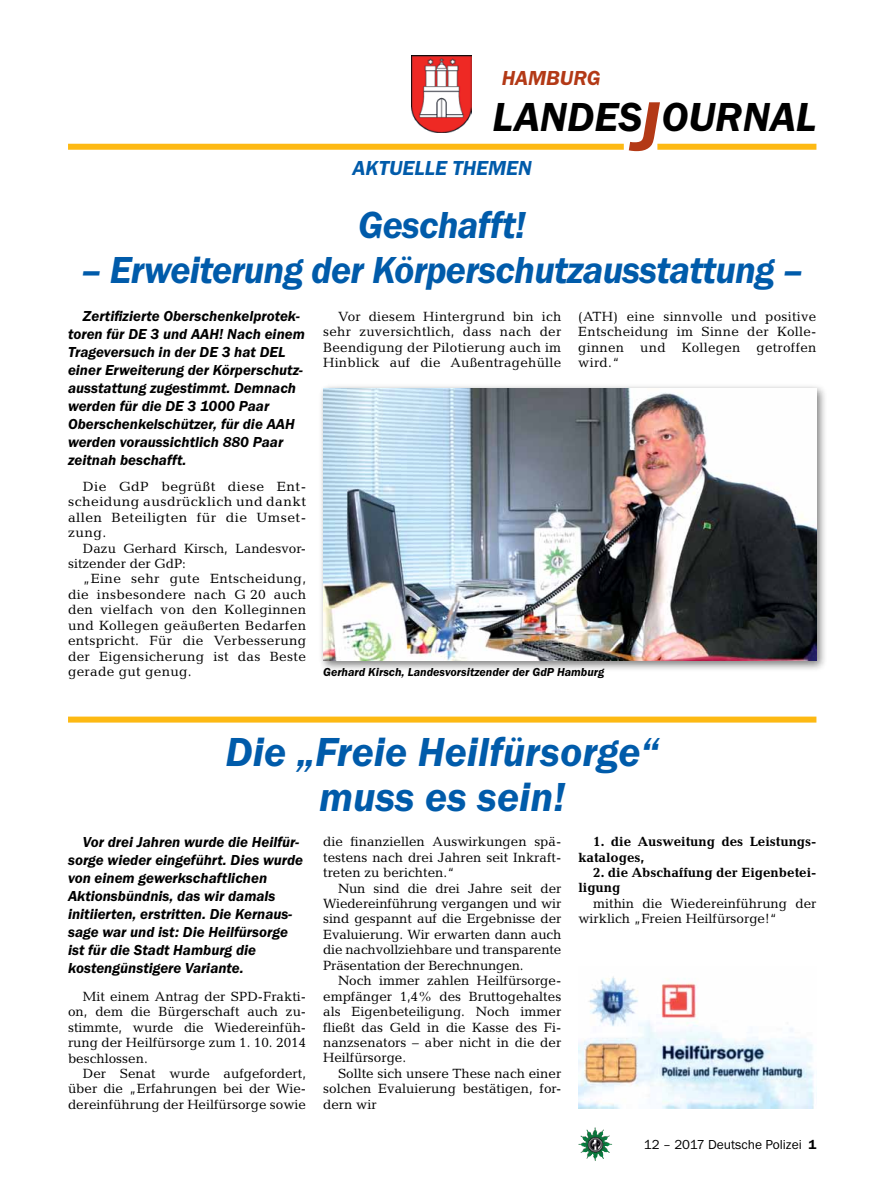
<style>
.page{position:relative;width:893px;height:1191px;background:#fff}
.page>*{position:absolute;margin:0;border:0;box-sizing:border-box;transform-origin:0 0}
.t1{font:italic 600 42px/45px "Franklin Gothic Itc T";color:#005baa;text-align:center}
.t2{font:italic 600 42px "Franklin Gothic Itc T";color:#000}
.t3{font:italic 600 39px "Franklin Gothic Itc T";letter-spacing:-.02em;color:#005baa}
.t4{font:italic 600 21px "Franklin Gothic Itc T";color:#005baa}
.t5{font:italic 600 21px "Franklin Gothic Itc T";color:#b33916}
.t6{font:italic 600 15px/18px "Franklin Gothic Itc T";color:#000}
.t7{font:13.5px/15.5px "Candida";color:#000;text-align:justify}
.t8{font:13.5px/15.5px "Candida";color:#000;text-align:justify;scale:1.04 1}
.t9{font:700 13.5px/15.5px "Candida";color:#000}
.t10{font:13.5px "Franklin Gothic Itc T";color:#000}
.t11{font:italic 600 12px "Franklin Gothic Itc T";color:#000}
.s1{font-size:72px;color:#b33916}
.s2{font-weight:600}
</style>
<div class="page">
<img style="left:578px;top:1127px;width:17px;height:25px">
<img style="left:412px;top:55px;width:59px;height:77px">
<div style="left:657px;top:144px;width:159px;height:6px;background:#fdb913"></div>
<div style="left:68px;top:144px;width:556px;height:6px;background:#fdb913"></div>
<div style="left:318px;top:383px;width:510px;height:289px;background:#000;opacity:.5"></div>
<img style="left:323px;top:388px;width:493px;height:273px">
<div style="left:68px;top:716px;width:748px;height:6px;background:#fdb913"></div>
<img style="left:578px;top:976px;width:236px;height:133px">
<h3 class="t5" style="left:502px;top:66px;width:101px">HAMBURG</h3>
<h1 class="t2" style="left:492px;top:93px;width:325px">LANDES<span class="s1">J</span>OURNAL</h1>
<h3 class="t4" style="left:353px;top:156px;width:50px">Aktuelle</h3>
<h3 class="t4" style="left:452px;top:156px;width:15px">Themen</h3>
<h2 class="t3" style="left:358px;top:202px;width:169px">Geschafft!</h2>
<h2 class="t3" style="left:81px;top:247px;width:724px">– Erweiterung der Körperschutzausstattung –</h2>
<p class="t6" style="left:68px;top:307px;width:238px;text-indent:15px">Zertifizierte Oberschenkelprotek&shy;toren für DE 3 und AAH! Nach einem<br>Trageversuch in der DE 3 hat DEL einer Erweiterung der Körperschutz&shy;ausstattung zugestimmt. Demnach werden für die DE 3 1000 Paar<br>Oberschenkelschützer, für die AAH werden voraussichtlich 880 Paar zeitnah beschafft.</p>
<p class="t8" style="left:68px;top:478px;width:230px;text-indent:15px">Die GdP begrüßt diese Ent&shy;scheidung ausdrücklich und dankt allen Beteiligten für die Umset&shy;zung.</p>
<p class="t7" style="left:68px;top:540px;width:240px;text-indent:15px">Dazu Gerhard Kirsch, Landesvor&shy;sitzender der GdP:</p>
<p class="t7" style="left:68px;top:571px;width:240px;text-indent:15px">„Eine sehr gute Entscheidung, die insbesondere nach G 20 auch den vielfach von den Kolleginnen und Kollegen geäußerten Bedarfen entspricht. Für die Verbesserung der Eigensicherung ist das Beste gerade gut genug.</p>
<p class="t7" style="left:323px;top:308px;width:240px;text-indent:15px">Vor diesem Hintergrund bin ich sehr zuversichtlich, dass nach der Beendigung der Pilotierung auch im Hinblick auf die Außentragehülle</p>
<p class="t7" style="left:578px;top:308px;width:240px">(ATH) eine sinnvolle und positive Entscheidung im Sinne der Kolle&shy;ginnen und Kollegen getroffen wird.“</p>
<p class="t11" style="left:323px;top:665px;width:283px">Gerhard Kirsch, Landesvorsitzender der GdP Hamburg</p>
<h1 class="t1" style="left:225px;top:729px;width:435px">Die „Freie Heilfürsorge“ muss es sein!</h1>
<p class="t6" style="left:68px;top:832px;width:237px;text-indent:15px">Vor drei Jahren wurde die Heilfür&shy;sorge wieder eingeführt. Dies wurde von einem gewerkschaftlichen Aktionsbündnis, das wir damals initiierten, erstritten. Die Kernaus&shy;sage war und ist: Die Heilfürsorge ist für die Stadt Hamburg die kostengünstigere Variante.</p>
<p class="t7" style="left:68px;top:988px;width:240px;text-indent:15px">Mit einem Antrag der SPD-Frakti&shy;on, dem die Bürgerschaft auch zu&shy;stimmte, wurde die Wiedereinfüh&shy;rung der Heilfürsorge zum 1. 10. 2014 beschlossen.</p>
<p class="t7" style="left:68px;top:1065px;width:240px;text-indent:15px">Der Senat wurde aufgefordert, über die „Erfahrungen bei der Wie&shy;dereinführung der Heilfürsorge sowie</p>
<p class="t9" style="left:578px;top:833px;width:240px;text-indent:15px">1. die Ausweitung des Leistungs&shy;kataloges,</p>
<p class="t9" style="left:578px;top:864px;width:240px;text-indent:15px">2. die Abschaffung der Eigenbetei&shy;ligung</p>
<p class="t7" style="left:578px;top:895px;width:240px;text-indent:15px">mithin die Wiedereinführung der wirklich „Freien Heilfürsorge!“</p>
<p class="t7" style="left:323px;top:834px;width:240px">die finanziellen Auswirkungen spä&shy;testens nach drei Jahren seit Inkraft&shy;treten zu berichten.“</p>
<p class="t7" style="left:323px;top:880px;width:240px;text-indent:15px">Nun sind die drei Jahre seit der Wiedereinführung vergangen und wir sind gespannt auf die Ergebnisse der Evaluierung. Wir erwarten dann auch die nachvollziehbare und transparente Präsentation der Berechnungen.</p>
<p class="t7" style="left:323px;top:973px;width:240px;text-indent:15px">Noch immer zahlen Heilfürsorge&shy;empfänger 1,4% des Bruttogehaltes als Eigenbeteiligung. Noch immer fließt das Geld in die Kasse des Fi&shy;nanzsenators – aber nicht in die der Heilfürsorge.</p>
<p class="t7" style="left:323px;top:1065px;width:240px;text-indent:15px">Sollte sich unsere These nach einer solchen Evaluierung bestätigen, for&shy;dern wir</p>
<p class="t10" style="left:644px;top:1136px;width:174px">12 – 2017 Deutsche Polizei <span class="s2">1</span></p>
</div>
